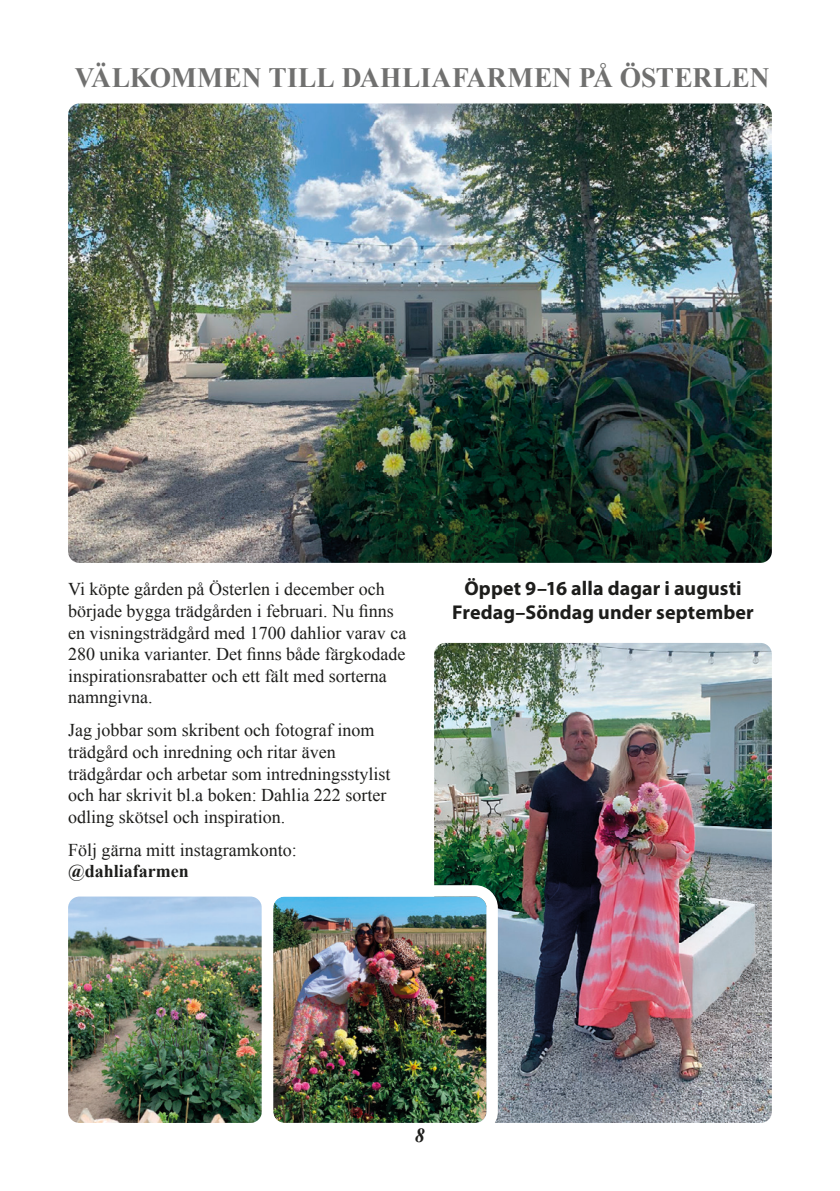
<style>
.page{position:relative;width:840px;height:1191px;background:#fff}
.page>*{position:absolute;margin:0;border:0;box-sizing:border-box;transform-origin:0 0}
.t1{font:700 28px "Times New Roman";color:#70706f}
.t2{font:700 20px "Myriad Pro";letter-spacing:.005em;color:#1d1d1b}
.t3{font:italic 700 20px "Times New Roman";color:#1d1d1b}
.t4{font:18px/21.6px "Times New Roman";color:#1d1d1b}
.s1{font-weight:700}
</style>
<div class="page">
<img style="left:68px;top:103px;width:703px;height:460px">
<img style="left:68px;top:896px;width:194px;height:227px">
<img style="left:434px;top:643px;width:337px;height:480px">
<img style="left:274px;top:897px;width:211px;height:225px">
<div style="left:262px;top:885px;width:235px;height:249px;border:11px solid #fff;border-radius:17px"></div>
<p class="t1" style="left:75px;top:58px;width:696px">VÄLKOMMEN TILL DAHLIAFARMEN PÅ ÖSTERLEN</p>
<p class="t4" style="left:68px;top:578px;width:339px">Vi köpte gården på Österlen i december och började bygga trädgården i februari. Nu finns en visningsträdgård med 1700 dahlior varav ca 280 unika varianter. Det finns både färgkodade inspirationsrabatter och ett fält med sorterna namngivna.</p>
<p class="t4" style="left:68px;top:719px;width:323px">Jag jobbar som skribent och fotograf inom trädgård och inredning och ritar även trädgårdar och arbetar som intredningsstylist och har skrivit bl.a boken: Dahlia 222 sorter odling skötsel och inspiration.</p>
<p class="t4" style="left:68px;top:838px;width:230px">Följ gärna mitt instagramkonto: <span class="s1">@dahliafarmen</span></p>
<p class="t2" style="left:464px;top:575px;width:279px">Öppet 9–16 alla dagar i augusti</p>
<p class="t2" style="left:452px;top:599px;width:303px">Fredag–Söndag under september</p>
<p class="t3" style="left:415px;top:1121px;width:11px">8</p>
</div>
